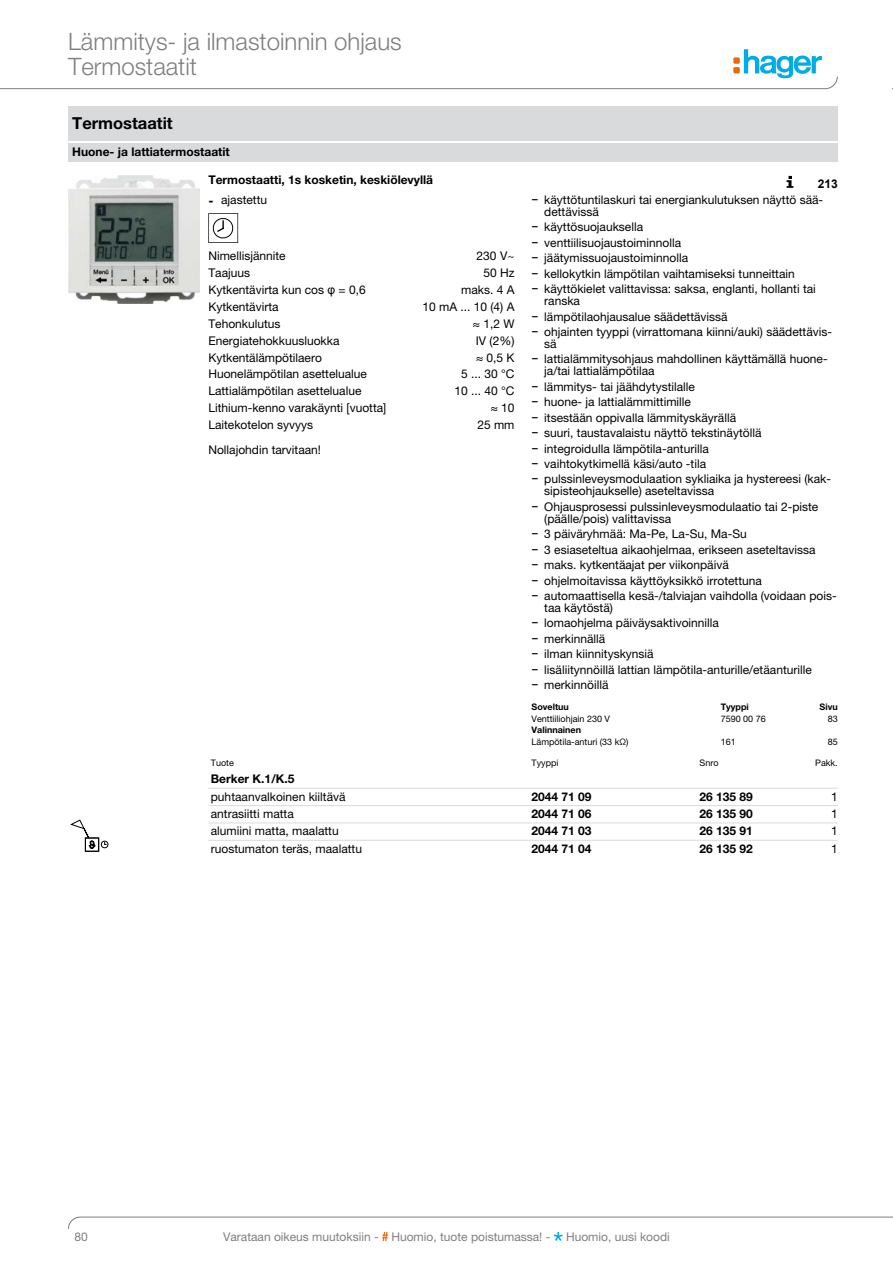
<style>
.page{position:relative;width:893px;height:1263px;background:#fff}
.page>*{position:absolute;margin:0;border:0;box-sizing:border-box;transform-origin:0 0}
.t1{font:300 24px/25.2px "Helvetica Neue LT Pro";color:#7e7f81}
.t2{font:700 16.5px "Helvetica Neue LT Pro";color:#000}
.t3{font:12px/15.5px "Helvetica Neue LT Pro";color:#000}
.t4{font:700 12px "Helvetica Neue LT Pro";color:#000}
.t5{font:12px "Helvetica Neue LT Pro";color:#7e7f81}
.t6{font:700 12px "Arial";color:#000}
.t7{font:9px "Helvetica Neue LT Pro";color:#000}
.t8{font:700 9px "Helvetica Neue LT Pro";color:#000}
.s1{font-family:"Arial";font-weight:700;font-size:13.5px}
.s2{font-family:"Arial"}
</style>
<div class="page">
<svg style="left:68px;top:1217px;width:825px;height:24px"></svg>
<svg style="left:0;top:49px;width:838px;height:40px"></svg>
<div style="left:68px;top:106px;width:770px;height:34px;background:#d9dadb"></div>
<div style="left:68px;top:143px;width:770px;height:18px;background:#d9dadb"></div>
<svg style="left:70px;top:819px;width:38px;height:33px"></svg>
<img style="left:68px;top:176px;width:132px;height:128px">
<svg style="left:787px;top:176px;width:6px;height:12px"></svg>
<svg style="left:208px;top:213px;width:30px;height:30px"></svg>
<hr style="left:208px;top:788px;width:311px;height:1px;background:#d9dadb">
<svg style="left:519px;top:788px;width:12px;height:1px"></svg>
<hr style="left:531px;top:788px;width:168px;height:1px;background:#d9dadb">
<hr style="left:699px;top:788px;width:111px;height:1px;background:#d9dadb">
<svg style="left:810px;top:788px;width:28px;height:1px"></svg>
<hr style="left:208px;top:805px;width:311px;height:1px;background:#d9dadb">
<svg style="left:519px;top:805px;width:12px;height:1px"></svg>
<hr style="left:531px;top:805px;width:168px;height:1px;background:#d9dadb">
<hr style="left:699px;top:805px;width:111px;height:1px;background:#d9dadb">
<svg style="left:810px;top:805px;width:28px;height:1px"></svg>
<hr style="left:208px;top:822px;width:311px;height:1px;background:#d9dadb">
<svg style="left:519px;top:822px;width:12px;height:1px"></svg>
<hr style="left:531px;top:822px;width:168px;height:1px;background:#d9dadb">
<hr style="left:699px;top:822px;width:111px;height:1px;background:#d9dadb">
<svg style="left:810px;top:822px;width:28px;height:1px"></svg>
<hr style="left:208px;top:840px;width:311px;height:1px;background:#d9dadb">
<svg style="left:519px;top:840px;width:12px;height:1px"></svg>
<hr style="left:531px;top:840px;width:168px;height:1px;background:#d9dadb">
<hr style="left:699px;top:840px;width:111px;height:1px;background:#d9dadb">
<svg style="left:810px;top:840px;width:28px;height:1px"></svg>
<h1 class="t1" style="left:68px;top:28px;width:335px">Lämmitys- ja ilmastoinnin ohjaus<br>Termostaatit</h1>
<h2 class="t2" style="left:72px;top:113px;width:102px">Termostaatit</h2>
<p class="t4" style="left:72px;top:144px;width:159px">Huone- ja lattiatermostaatit</p>
<p class="t4" style="left:208px;top:172px;width:226px">Termostaatti, 1s kosketin, keskiölevyllä</p>
<p class="t6" style="left:818px;top:176px;width:22px">213</p>
<p class="t3" style="left:208px;top:192px;width:60px"><span class="s1">-</span> ajastettu</p>
<p class="t3" style="left:544px;top:193px;width:280px;line-height:12px;text-indent:-13px"><span class="s2">−</span> käyttötuntilaskuri tai energiankulutuksen näyttö sää&shy;det tä vis sä</p>
<p class="t3" style="left:531px;top:219px;width:286px"><span class="s2">−</span> käyttösuojauksella<br><span class="s2">−</span> venttiilisuojaustoiminnolla<br><span class="s2">−</span> jäätymissuojaustoiminnolla<br><span class="s2">−</span> kellokytkin lämpötilan vaihtamiseksi tunneittain<br><span class="s2">−</span> käyttökielet valittavissa: saksa, englanti, hollanti tai</p>
<p class="t3" style="left:531px;top:293px;width:302px;text-indent:13px">rans ka<br><span class="s2">−</span> lämpötilaohjausalue säädettävissä<br><span class="s2">−</span> ohjainten tyyppi (virrattomana kiinni/auki) sää det tä vis-</p>
<p class="t3" style="left:531px;top:336px;width:298px;text-indent:13px">sä<br><span class="s2">−</span> lattialämmitysohjaus mahdollinen käyttämällä huone-</p>
<p class="t3" style="left:531px;top:363px;width:301px;text-indent:13px">ja/tai lattialämpötilaa<br><span class="s2">−</span> lämmitys- tai jäähdytystilalle<br><span class="s2">−</span> huone- ja lattialämmittimille<br><span class="s2">−</span> itsestään oppivalla lämmityskäyrällä<br><span class="s2">−</span> suuri, taustavalaistu näyttö tekstinäytöllä<br><span class="s2">−</span> integroidulla lämpötila-anturilla<br><span class="s2">−</span> vaihtokytkimellä käsi/auto -tila<br><span class="s2">−</span> pulssinleveysmodulaation sykliaika ja hystereesi (kak-</p>
<p class="t3" style="left:531px;top:483px;width:288px;text-indent:13px">si pis teoh jauk sel le) aseteltavissa<br><span class="s2">−</span> Ohjausprosessi pulssinleveysmodulaatio tai 2-piste</p>
<p class="t3" style="left:531px;top:511px;width:307px;text-indent:13px">(pääl le/pois) valittavissa<br><span class="s2">−</span> 3 päiväryhmää: Ma-Pe, La-Su, Ma-Su<br><span class="s2">−</span> 3 esiaseteltua aikaohjelmaa, erikseen aseteltavissa<br><span class="s2">−</span> maks. kytkentäajat per viikonpäivä<br><span class="s2">−</span> ohjelmoitavissa käyttöyksikkö irrotettuna<br><span class="s2">−</span> automaattisella kesä-/talviajan vaihdolla (voidaan pois-</p>
<p class="t3" style="left:531px;top:600px;width:282px;text-indent:13px">taa käytöstä)<br><span class="s2">−</span> lomaohjelma päiväysaktivoinnilla<br><span class="s2">−</span> merkinnällä<br><span class="s2">−</span> ilman kiinnityskynsiä<br><span class="s2">−</span> lisäliitynnöillä lattian lämpötila-anturille/etäanturille <span class="s2">−</span> merkinnöillä</p>
<p class="t8" style="left:531px;top:701px;width:39px">Soveltuu</p>
<p class="t8" style="left:721px;top:701px;width:30px">Tyyppi</p>
<p class="t8" style="left:819px;top:701px;width:20px">Sivu</p>
<p class="t7" style="left:531px;top:713px;width:80px">Venttiiliohjain 230 V</p>
<p class="t7" style="left:721px;top:713px;width:47px">7590 00 76</p>
<p class="t7" style="left:828px;top:713px;width:12px">83</p>
<p class="t8" style="left:531px;top:724px;width:51px">Valinnainen</p>
<p class="t7" style="left:531px;top:736px;width:98px">Lämpötila-anturi (33 kΩ)</p>
<p class="t7" style="left:721px;top:736px;width:17px">161</p>
<p class="t7" style="left:828px;top:736px;width:12px">85</p>
<p class="t3" style="left:208px;top:248px;width:79px">Nimellisjännite</p>
<p class="t3" style="left:477px;top:248px;width:39px">230 V~</p>
<p class="t3" style="left:208px;top:265px;width:43px">Taajuus</p>
<p class="t3" style="left:483px;top:265px;width:33px">50 Hz</p>
<p class="t3" style="left:208px;top:282px;width:159px">Kytkentävirta kun cos <span class="s2">φ</span> = 0,6</p>
<p class="t3" style="left:461px;top:282px;width:55px">maks. 4 A</p>
<p class="t3" style="left:208px;top:299px;width:72px">Kytkentävirta</p>
<p class="t3" style="left:422px;top:299px;width:94px">10 mA ... 10 (4) A</p>
<p class="t3" style="left:208px;top:315px;width:74px">Tehonkulutus</p>
<p class="t3" style="left:473px;top:315px;width:43px">≈ 1,2 W</p>
<p class="t3" style="left:208px;top:332px;width:133px">Energiatehokkuusluokka</p>
<p class="t3" style="left:476px;top:332px;width:40px">IV (2%)</p>
<p class="t3" style="left:208px;top:349px;width:115px">Kytkentälämpötilaero</p>
<p class="t3" style="left:476px;top:349px;width:40px">≈ 0,5 K</p>
<p class="t3" style="left:208px;top:366px;width:160px">Huonelämpötilan asettelualue</p>
<p class="t3" style="left:461px;top:366px;width:55px">5 ... 30 °C</p>
<p class="t3" style="left:208px;top:383px;width:155px">Lattialämpötilan asettelualue</p>
<p class="t3" style="left:454px;top:383px;width:62px">10 ... 40 °C</p>
<p class="t3" style="left:208px;top:400px;width:180px">Lithium-kenno varakäynti [vuotta]</p>
<p class="t3" style="left:491px;top:400px;width:25px">≈ 10</p>
<p class="t3" style="left:208px;top:417px;width:106px">Laitekotelon syvyys</p>
<p class="t3" style="left:477px;top:417px;width:39px">25 mm</p>
<p class="t3" style="left:208px;top:442px;width:114px">Nollajohdin tarvitaan!</p>
<p class="t7" style="left:211px;top:758px;width:25px">Tuote</p>
<p class="t7" style="left:531px;top:758px;width:28px">Tyyppi</p>
<p class="t7" style="left:699px;top:758px;width:20px">Snro</p>
<p class="t7" style="left:815px;top:758px;width:24px">Pakk.</p>
<p class="t4" style="left:211px;top:771px;width:85px">Berker K.1/K.5</p>
<p class="t3" style="left:211px;top:788px;width:136px">puhtaanvalkoinen kiiltävä</p>
<p class="t4" style="left:531px;top:789px;width:62px">2044 71 09</p>
<p class="t4" style="left:699px;top:789px;width:55px">26 135 89</p>
<p class="t3" style="left:831px;top:788px;width:8px">1</p>
<p class="t3" style="left:211px;top:806px;width:84px">antrasiitti matta</p>
<p class="t4" style="left:531px;top:806px;width:62px">2044 71 06</p>
<p class="t4" style="left:699px;top:806px;width:55px">26 135 90</p>
<p class="t3" style="left:831px;top:806px;width:8px">1</p>
<p class="t3" style="left:211px;top:823px;width:129px">alumiini matta, maalattu</p>
<p class="t4" style="left:531px;top:824px;width:62px">2044 71 03</p>
<p class="t4" style="left:699px;top:824px;width:55px">26 135 91</p>
<p class="t3" style="left:831px;top:823px;width:8px">1</p>
<p class="t3" style="left:211px;top:840px;width:153px">ruostumaton teräs, maalattu</p>
<p class="t4" style="left:531px;top:841px;width:62px">2044 71 04</p>
<p class="t4" style="left:699px;top:841px;width:55px">26 135 92</p>
<p class="t3" style="left:831px;top:840px;width:8px">1</p>
<p class="t5" style="left:74px;top:1229px;width:15px">80</p>
<p class="t5" style="left:223px;top:1229px;width:329px">Varataan oikeus muutoksiin - Huomio, tuote poistumassa! -</p>
<p class="t5" style="left:566px;top:1229px;width:105px">Huomio, uusi koodi</p>
</div>
